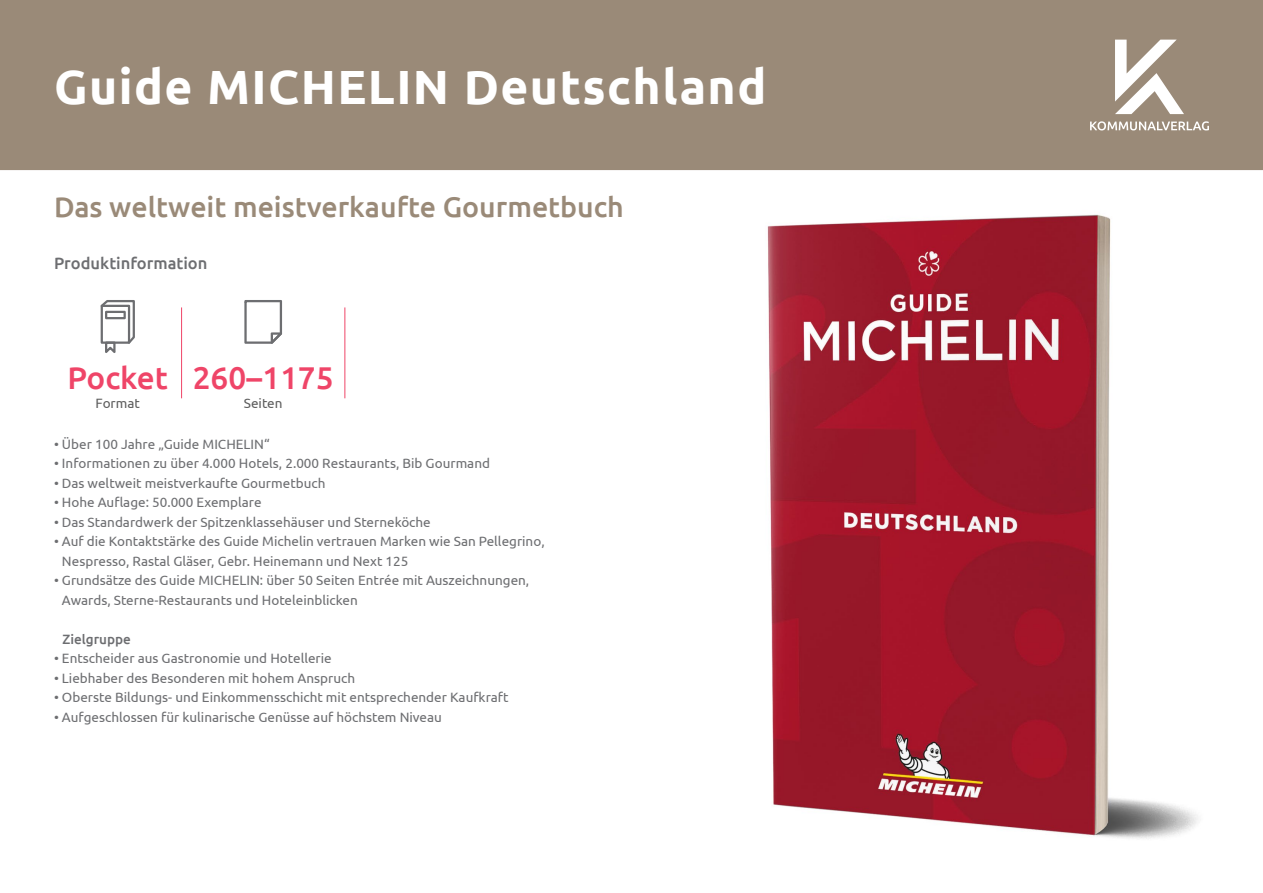
<style>
.page{position:relative;width:1263px;height:893px;background:#fff}
.page>*{position:absolute;margin:0;border:0;box-sizing:border-box;transform-origin:0 0}
.t1{font:700 48px "Ubuntu";letter-spacing:.03em;color:#fff}
.t2{font:500 31.5px "Ubuntu";color:#ef4568}
.t3{font:500 28.5px "Ubuntu";color:#9a8a78}
.t4{font:500 16.5px "Ubuntu";color:#6d6e71}
.t5{font:13.5px/19.5px "Ubuntu";color:#6d6e71}
.t6{font:13.5px "Ubuntu";color:#5e5e5e}
.t7{font:500 13.5px "Ubuntu";color:#6d6e71}
</style>
<div class="page">
<div style="left:0;top:0;width:1263px;height:170px;background:#9a8a78"></div>
<svg style="left:1115px;top:40px;width:69px;height:74px"></svg>
<svg style="left:1090px;top:121px;width:119px;height:9px"></svg>
<svg style="left:100px;top:300px;width:35px;height:53px"></svg>
<svg style="left:244px;top:300px;width:38px;height:44px"></svg>
<hr style="left:181px;top:307px;width:1px;height:91px;background:#ef4568">
<hr style="left:344px;top:307px;width:1px;height:91px;background:#ef4568">
<img style="left:767px;top:214px;width:431px;height:625px">
<h1 class="t1" style="left:54px;top:58px;width:714px">Guide MICHELIN Deutschland</h1>
<h3 class="t3" style="left:54px;top:188px;width:571px">Das weltweit meistverkaufte Gourmetbuch</h3>
<p class="t4" style="left:54px;top:253px;width:155px">Produktinformation</p>
<h2 class="t2" style="left:68px;top:358px;width:102px">Pocket</h2>
<p class="t6" style="left:96px;top:395px;width:46px">Format</p>
<h2 class="t2" style="left:193px;top:358px;width:142px">260–1175</h2>
<p class="t6" style="left:244px;top:395px;width:40px">Seiten</p>
<p class="t5" style="left:54px;top:434px;width:217px">• Über 100 Jahre „Guide MICHELIN“</p>
<p class="t5" style="left:54px;top:453px;width:437px">• Informationen zu über 4.000 Hotels, 2.000 Restaurants, Bib Gourmand</p>
<p class="t5" style="left:54px;top:473px;width:273px">• Das weltweit meistverkaufte Gourmetbuch</p>
<p class="t5" style="left:54px;top:492px;width:209px">• Hohe Auflage: 50.000 Exemplare</p>
<p class="t5" style="left:54px;top:512px;width:378px">• Das Standardwerk der Spitzenklassehäuser und Sterneköche</p>
<p class="t5" style="left:62px;top:531px;width:484px;text-indent:-8px">• Auf die Kontaktstärke des Guide Michelin vertrauen Marken wie San Pellegrino,<br>Nespresso, Rastal Gläser, Gebr. Heinemann und Next 125</p>
<p class="t5" style="left:62px;top:570px;width:469px;text-indent:-8px">• Grundsätze des Guide MICHELIN: über 50 Seiten Entrée mit Auszeichnungen,<br>Awards, Sterne-Restaurants und Hoteleinblicken</p>
<p class="t7" style="left:63px;top:631px;width:70px">Zielgruppe</p>
<p class="t5" style="left:54px;top:648px;width:279px">• Entscheider aus Gastronomie und Hotellerie</p>
<p class="t5" style="left:54px;top:668px;width:303px">• Liebhaber des Besonderen mit hohem Anspruch</p>
<p class="t5" style="left:54px;top:687px;width:456px">• Oberste Bildungs- und Einkommensschicht mit entsprechender Kaufkraft</p>
<p class="t5" style="left:54px;top:707px;width:389px">• Aufgeschlossen für kulinarische Genüsse auf höchstem Niveau</p>
</div>
